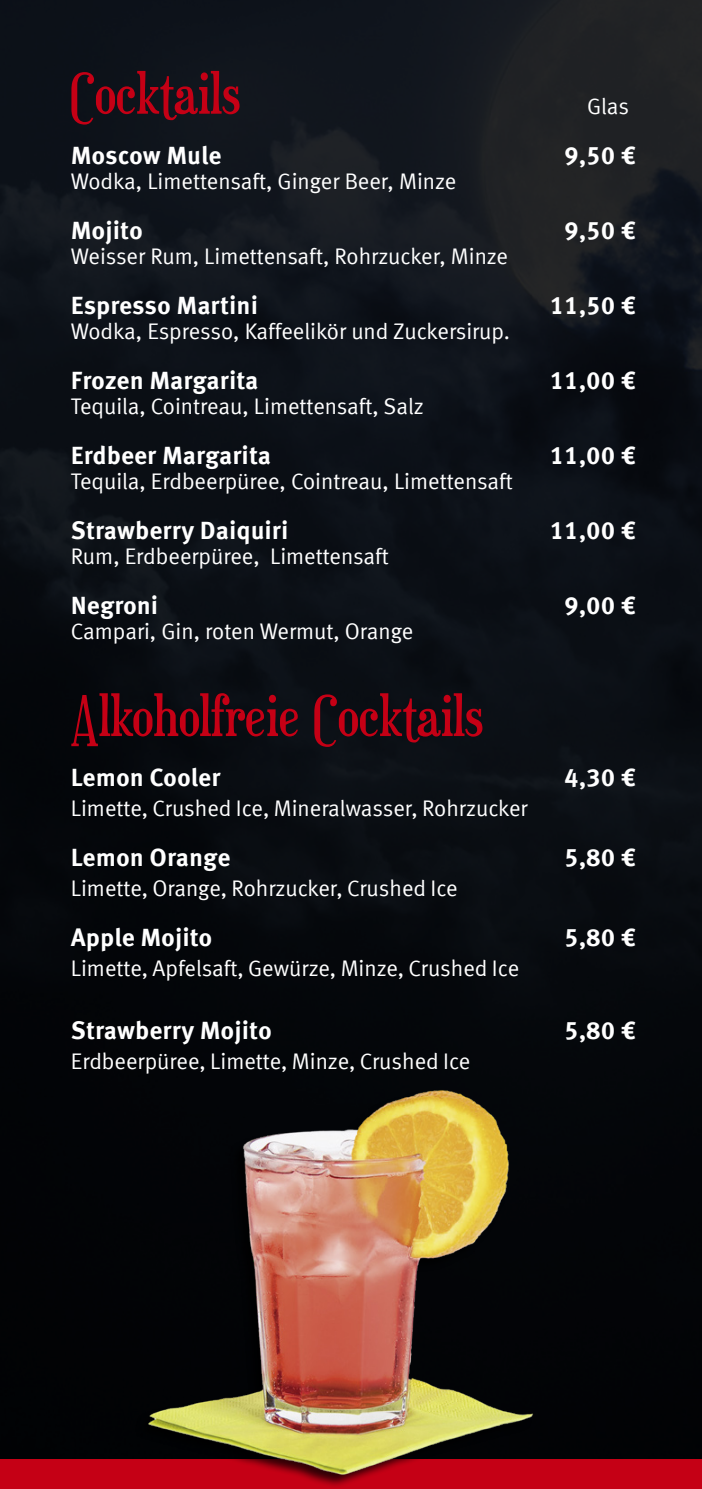
<style>
.page{position:relative;width:702px;height:1489px;background:#fff}
.page>*{position:absolute;margin:0;border:0;box-sizing:border-box;transform-origin:0 0}
.t1{font:60px "Euphorigenic";color:#c50015}
.t2{font:700 25px "Meta Corr";color:#fff}
.t3{font:22.5px "Meta Corr";color:#fff}
</style>
<div class="page">
<div style="left:0;top:0;width:702px;height:1488px;background:linear-gradient(to bottom,#151a21,#000002)"></div>
<div style="left:0;top:1459px;width:702px;height:29px;background:#c50015"></div>
<img style="left:68px;top:1045px;width:533px;height:441px">
<h1 class="t1" style="left:71px;top:64px;width:171px">Cocktails</h1>
<p class="t3" style="left:587px;top:93px;width:43px">Glas</p>
<p class="t2" style="left:71px;top:140px;width:152px">Moscow Mule</p>
<p class="t2" style="left:564px;top:140px;width:73px">9,50 €</p>
<p class="t3" style="left:71px;top:168px;width:387px">Wodka, Limettensaft, Ginger Beer, Minze</p>
<p class="t2" style="left:71px;top:215px;width:73px">Mojito</p>
<p class="t2" style="left:564px;top:215px;width:73px">9,50 €</p>
<p class="t3" style="left:71px;top:243px;width:438px">Weisser Rum, Limettensaft, Rohrzucker, Minze</p>
<p class="t2" style="left:71px;top:290px;width:189px">Espresso Martini</p>
<p class="t2" style="left:549px;top:290px;width:87px">11,50 €</p>
<p class="t3" style="left:71px;top:318px;width:440px">Wodka, Espresso, Kaffeelikör und Zuckersirup.</p>
<p class="t2" style="left:71px;top:365px;width:189px">Frozen Margarita</p>
<p class="t2" style="left:549px;top:365px;width:87px">11,00 €</p>
<p class="t3" style="left:71px;top:393px;width:354px">Tequila, Cointreau, Limettensaft, Salz</p>
<p class="t2" style="left:71px;top:440px;width:202px">Erdbeer Margarita</p>
<p class="t2" style="left:549px;top:440px;width:87px">11,00 €</p>
<p class="t3" style="left:71px;top:468px;width:443px">Tequila, Erdbeerpüree, Cointreau, Limettensaft</p>
<p class="t2" style="left:71px;top:515px;width:219px">Strawberry Daiquiri</p>
<p class="t2" style="left:549px;top:515px;width:87px">11,00 €</p>
<p class="t3" style="left:71px;top:543px;width:319px">Rum, Erdbeerpüree, Limettensaft</p>
<p class="t2" style="left:71px;top:590px;width:89px">Negroni</p>
<p class="t2" style="left:564px;top:590px;width:73px">9,00 €</p>
<p class="t3" style="left:71px;top:618px;width:344px">Campari, Gin, roten Wermut, Orange</p>
<h1 class="t1" style="left:71px;top:686px;width:413px">Alkoholfreie Cocktails</h1>
<p class="t2" style="left:71px;top:762px;width:151px">Lemon Cooler</p>
<p class="t2" style="left:564px;top:762px;width:73px">4,30 €</p>
<p class="t3" style="left:71px;top:795px;width:458px">Limette, Crushed Ice, Mineralwasser, Rohrzucker</p>
<p class="t2" style="left:71px;top:842px;width:161px">Lemon Orange</p>
<p class="t2" style="left:564px;top:842px;width:73px">5,80 €</p>
<p class="t3" style="left:71px;top:875px;width:388px">Limette, Orange, Rohrzucker, Crushed Ice</p>
<p class="t2" style="left:71px;top:922px;width:143px">Apple Mojito</p>
<p class="t2" style="left:564px;top:922px;width:73px">5,80 €</p>
<p class="t3" style="left:71px;top:955px;width:450px">Limette, Apfelsaft, Gewürze, Minze, Crushed Ice</p>
<p class="t2" style="left:71px;top:1014px;width:202px">Strawberry Mojito</p>
<p class="t2" style="left:564px;top:1014px;width:73px">5,80 €</p>
<p class="t3" style="left:71px;top:1047px;width:401px">Erdbeerpüree, Limette, Minze, Crushed Ice</p>
</div>
